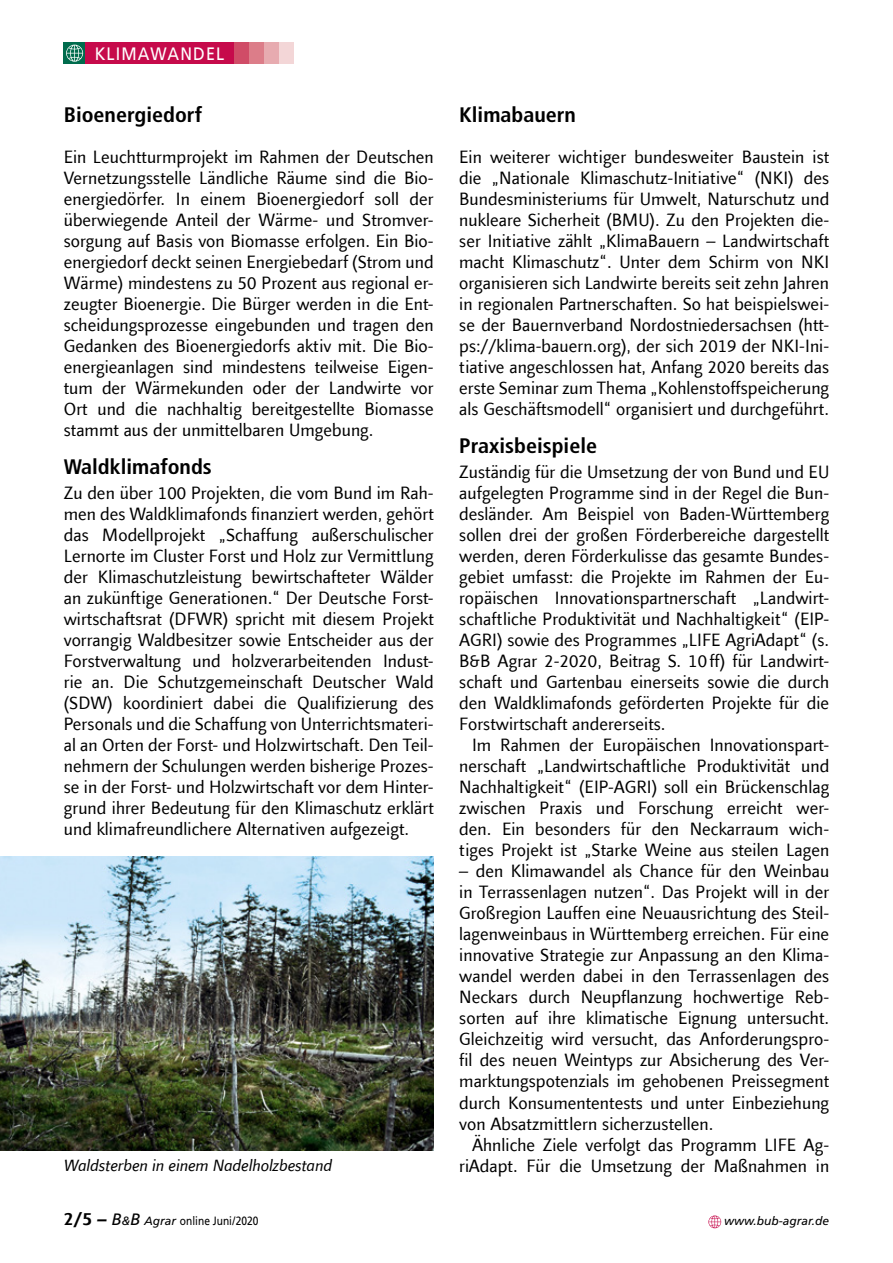
<style>
.page{position:relative;width:893px;height:1263px;background:#fff}
.page>*{position:absolute;margin:0;border:0;box-sizing:border-box;transform-origin:0 0}
.t1{font:700 condensed 21px "Frutiger";color:#000;scale:1.05 1}
.t2{font:18px/21px "Finnegan LT Com";letter-spacing:.005em;color:#000;text-align:justify}
.t3{font:18px "Frutiger";letter-spacing:.07em;color:#fff;scale:.9 1}
.t4{font:italic 16.5px "Finnegan LT Com";color:#000}
.t5{font:12px "Frutiger";color:#000;scale:.85 1}
.t6{font:italic 12px "Frutiger";color:#000}
.s1{font-family:"Finnegan LT Com";font-weight:700;font-size:18px}
.s2{font-style:italic;font-size:16.5px}
.s3{font-style:italic}
</style>
<div class="page">
<img style="left:0;top:856px;width:434px;height:294px">
<svg style="left:708px;top:1215px;width:13px;height:13px"></svg>
<div style="left:64px;top:43px;width:21px;height:21px;background:#006c4d"></div>
<svg style="left:66px;top:45px;width:17px;height:17px"></svg>
<div style="left:203px;top:43px;width:90px;height:21px;background:#f3d6d7"></div>
<div style="left:203px;top:43px;width:76px;height:21px;background:#e7abb0"></div>
<div style="left:203px;top:43px;width:61px;height:21px;background:#dc7d89"></div>
<div style="left:203px;top:43px;width:46px;height:21px;background:#d04c67"></div>
<div style="left:85px;top:43px;width:149px;height:21px;background:#c60a4b"></div>
<p class="t3" style="left:95px;top:43px;width:145px">KLIMAWANDEL</p>
<p class="t1" style="left:64px;top:102px;width:133px">Bioenergiedorf</p>
<p class="t2" style="left:64px;top:147px;width:371px">Ein Leuchtturmprojekt im Rahmen der Deutschen Vernetzungsstelle Ländliche Räume sind die Bio&shy;energiedörfer. In einem Bioenergiedorf soll der überwiegende Anteil der Wärme- und Stromver&shy;sorgung auf Basis von Biomasse erfolgen. Ein Bio&shy;energiedorf deckt seinen Energiebedarf (Strom und Wärme) mindestens zu 50 Prozent aus regional er&shy;zeugter Bioenergie. Die Bürger werden in die Ent&shy;scheidungsprozesse eingebunden und tragen den Gedanken des Bioenergiedorfs aktiv mit. Die Bio&shy;energieanlagen sind mindestens teilweise Eigen&shy;tum der Wärmekunden oder der Landwirte vor Ort und die nachhaltig bereitgestellte Biomasse stammt aus der unmittelbaren Umgebung.</p>
<p class="t1" style="left:64px;top:454px;width:143px">Waldklimafonds</p>
<p class="t2" style="left:64px;top:483px;width:371px">Zu den über 100 Projekten, die vom Bund im Rah&shy;men des Waldklimafonds finanziert werden, gehört das Modellprojekt „Schaffung außerschulischer Lernorte im Cluster Forst und Holz zur Vermittlung der Klimaschutzleistung bewirtschafteter Wälder an zukünftige Generationen.“ Der Deutsche Forst&shy;wirtschaftsrat (DFWR) spricht mit diesem Projekt vorrangig Waldbesitzer sowie Entscheider aus der Forstverwaltung und holzverarbeitenden Indust&shy;rie an. Die Schutzgemeinschaft Deutscher Wald (SDW) koordiniert dabei die Qualifizierung des Personals und die Schaffung von Unterrichtsmateri&shy;al an Orten der Forst- und Holzwirtschaft. Den Teil&shy;nehmern der Schulungen werden bisherige Prozes&shy;se in der Forst- und Holzwirtschaft vor dem Hinter&shy;grund ihrer Bedeutung für den Klimaschutz erklärt und klimafreundlichere Alternativen aufgezeigt.</p>
<p class="t1" style="left:459px;top:102px;width:113px">Klimabauern</p>
<p class="t2" style="left:459px;top:147px;width:371px">Ein weiterer wichtiger bundesweiter Baustein ist die „Nationale Klimaschutz-Initiative“ (NKI) des Bundesministeriums für Umwelt, Naturschutz und nukleare Sicherheit (BMU). Zu den Projekten die&shy;ser Initiative zählt „KlimaBauern – Landwirtschaft macht Klimaschutz“. Unter dem Schirm von NKI organisieren sich Landwirte bereits seit zehn Jahren in regionalen Partnerschaften. So hat beispielswei&shy;se der Bauernverband Nordostniedersachsen (htt&shy;ps://klima-bauern.org), der sich 2019 der NKI-Ini&shy;tiative angeschlossen hat, Anfang 2020 bereits das erste Seminar zum Thema „Kohlenstoffspeicherung als Geschäftsmodell“ organisiert und durchgeführt.</p>
<p class="t1" style="left:459px;top:433px;width:133px">Praxisbeispiele</p>
<p class="t2" style="left:459px;top:462px;width:371px">Zuständig für die Umsetzung der von Bund und EU aufgelegten Programme sind in der Regel die Bun&shy;desländer. Am Beispiel von Baden-Württemberg sollen drei der großen Förderbereiche dargestellt werden, deren Förderkulisse das gesamte Bundes&shy;gebiet umfasst: die Projekte im Rahmen der Eu&shy;ropäischen Innovationspartnerschaft „Landwirt&shy;schaftliche Produktivität und Nachhaltigkeit“ (EIP-AGRI) sowie des Programmes „LIFE AgriAdapt“ (s.<br>B&amp;B Agrar 2-2020, Beitrag S. 10 ff) für Landwirt&shy;schaft und Gartenbau einerseits sowie die durch den Waldklimafonds geförderten Projekte für die Forstwirtschaft andererseits.</p>
<p class="t2" style="left:459px;top:735px;width:371px;text-indent:13px">Im Rahmen der Europäischen Innovationspart&shy;nerschaft „Landwirtschaftliche Produktivität und Nachhaltigkeit“ (EIP-AGRI) soll ein Brückenschlag zwischen Praxis und Forschung erreicht wer&shy;den. Ein besonders für den Neckarraum wich&shy;tiges Projekt ist „Starke Weine aus steilen Lagen</p>
<p class="t2" style="left:459px;top:861px;width:371px">– den Klimawandel als Chance für den Weinbau in Terrassenlagen nutzen“. Das Projekt will in der Großregion Lauffen eine Neuausrichtung des Steil&shy;lagenweinbaus in Württemberg erreichen. Für eine innovative Strategie zur Anpassung an den Klima&shy;wandel werden dabei in den Terrassenlagen des Neckars durch Neupflanzung hochwertige Reb&shy;sorten auf ihre klimatische Eignung untersucht.<br>Gleichzeitig wird versucht, das Anforderungspro&shy;fil des neuen Weintyps zur Absicherung des Ver&shy;marktungspotenzials im gehobenen Preissegment durch Konsumententests und unter Einbeziehung von Absatzmittlern sicherzustellen.</p>
<p class="t2" style="left:472px;top:1134px;width:359px">Ähnliche Ziele verfolgt das Programm LIFE Ag-</p>
<p class="t4" style="left:64px;top:1156px;width:270px">Waldsterben in einem Nadelholzbestand</p>
<p class="t2" style="left:459px;top:1155px;width:371px">riAdapt. Für die Umsetzung der Maßnahmen in</p>
<p class="t5" style="left:64px;top:1214px;width:231px"><span class="s1">2/5 –</span> <span class="s2">B</span><span class="s3">&amp;</span><span class="s2">B</span> <span class="s3">Agrar</span> online Juni/2020</p>
<p class="t6" style="left:724px;top:1214px;width:106px">www.bub-agrar.de</p>
</div>
